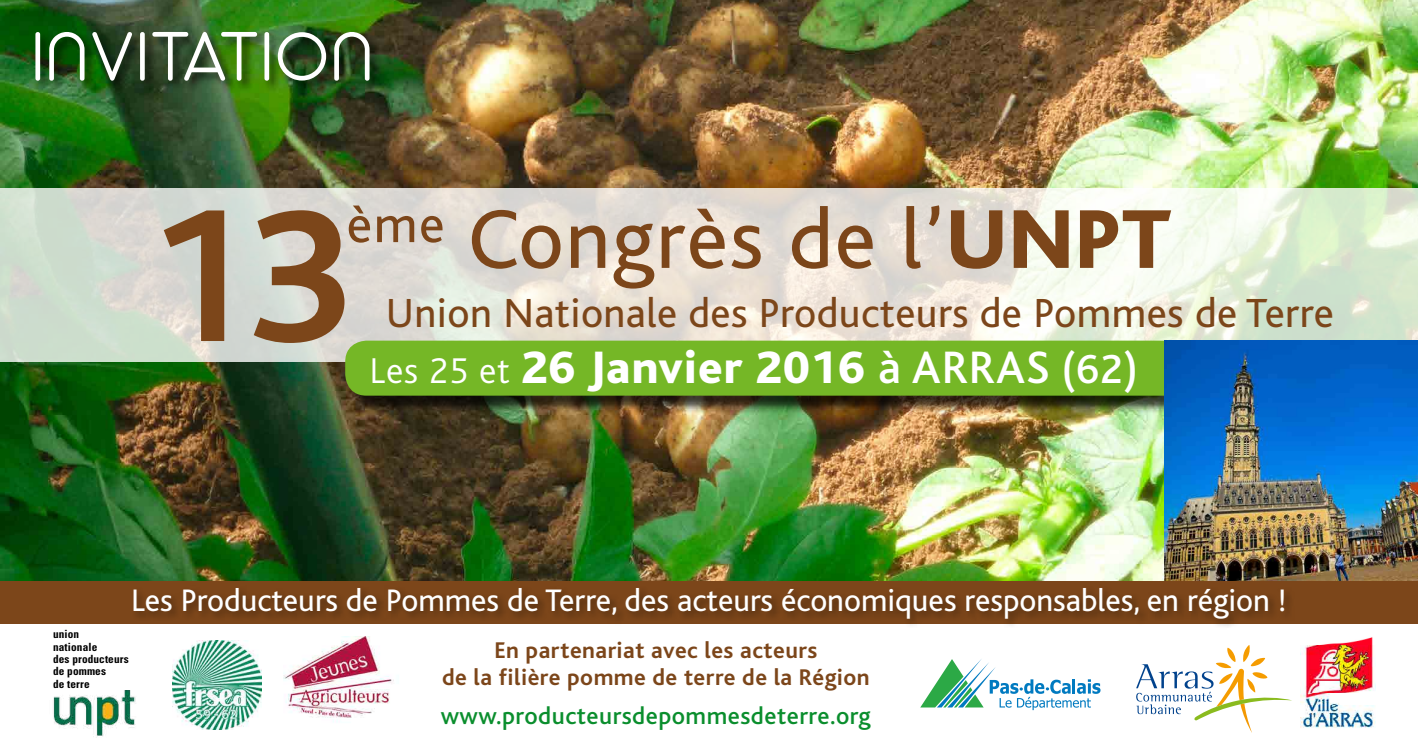
<style>
.page{position:relative;width:1418px;height:745px;background:#fff}
.page>*{position:absolute;margin:0;border:0;box-sizing:border-box;transform-origin:0 0}
.t1{font:700 196.25px "Bliss";color:#7c461a}
.t2{font:87.25px "Bliss";letter-spacing:.02em;color:#7c461a}
.t3{font:54px "Bliss";color:#7c461a}
.t4{font:800 47.5px "Bliss";letter-spacing:.02em;color:#fff}
.t5{font:42.5px "Bliss";letter-spacing:.01em;color:#7c461a}
.t6{font:32.5px "Bliss";color:#fff}
.t7{font:500 25px "Bliss";letter-spacing:.02em;color:#0a8e2d}
.t8{font:700 23.75px/27.5px "Bliss";letter-spacing:.02em;color:#7c461a;text-align:center}
.t9{font:700 condensed 11.25px/12.2px "Univers";letter-spacing:.01em;color:#000}
.s1{font-weight:800}
.s2{font-weight:300;font-size:37.5px}
.s3{font-weight:500}
.s4{font-weight:500;font-size:42.5px}
</style>
<div class="page">
<img style="left:0;top:0;width:1417px;height:581px">
<svg style="left:0;top:188px;width:1417px;height:173px;background:#e1e3d8"></svg>
<div style="left:347px;top:343px;width:1070px;height:70px;background:#000;opacity:.75"></div>
<div style="left:345px;top:340px;width:819px;height:55px;background:#75b726"></div>
<div style="left:32px;top:30px;width:350px;height:63px;background:#000;opacity:.65"></div>
<img style="left:35px;top:32px;width:334px;height:49px">
<img style="left:53px;top:690px;width:83px;height:46px">
<img style="left:172px;top:640px;width:90px;height:89px">
<img style="left:284px;top:636px;width:110px;height:86px">
<svg style="left:920px;top:659px;width:180px;height:50px"></svg>
<svg style="left:1136px;top:645px;width:153px;height:87px"></svg>
<img style="left:1300px;top:637px;width:75px;height:91px">
<img style="left:1164px;top:340px;width:253px;height:241px">
<div style="left:0;top:581px;width:1417px;height:42px;background:#7c461a"></div>
<div style="left:131px;top:585px;width:1164px;height:44px;background:#000;opacity:.35"></div>
<h2 class="t2" style="left:468px;top:193px;width:704px">Congrès de l’<span class="s1">UNPT</span></h2>
<h3 class="t3" style="left:346px;top:196px;width:99px">ème</h3>
<h1 class="t1" style="left:145px;top:174px;width:208px">13</h1>
<h3 class="t5" style="left:386px;top:291px;width:949px">Union Nationale des Producteurs de Pommes de Terre</h3>
<h3 class="t4" style="left:369px;top:342px;width:770px"><span class="s2">Les 25 et</span> 26 Janvier 2016 <span class="s3">à ARRAS</span> <span class="s4">(62)</span></h3>
<p class="t6" style="left:131px;top:583px;width:1157px">Les Producteurs de Pommes de Terre, des acteurs économiques responsables, en région !</p>
<p class="t9" style="left:53px;top:627px;width:77px">union<br>nationale<br>des producteurs de pommes<br>de terre</p>
<p class="t8" style="left:442px;top:636px;width:429px">En partenariat avec les acteurs<br>de la filière pomme de terre de la Région</p>
<p class="t7" style="left:441px;top:701px;width:431px">www.producteursdepommesdeterre.org</p>
</div>
